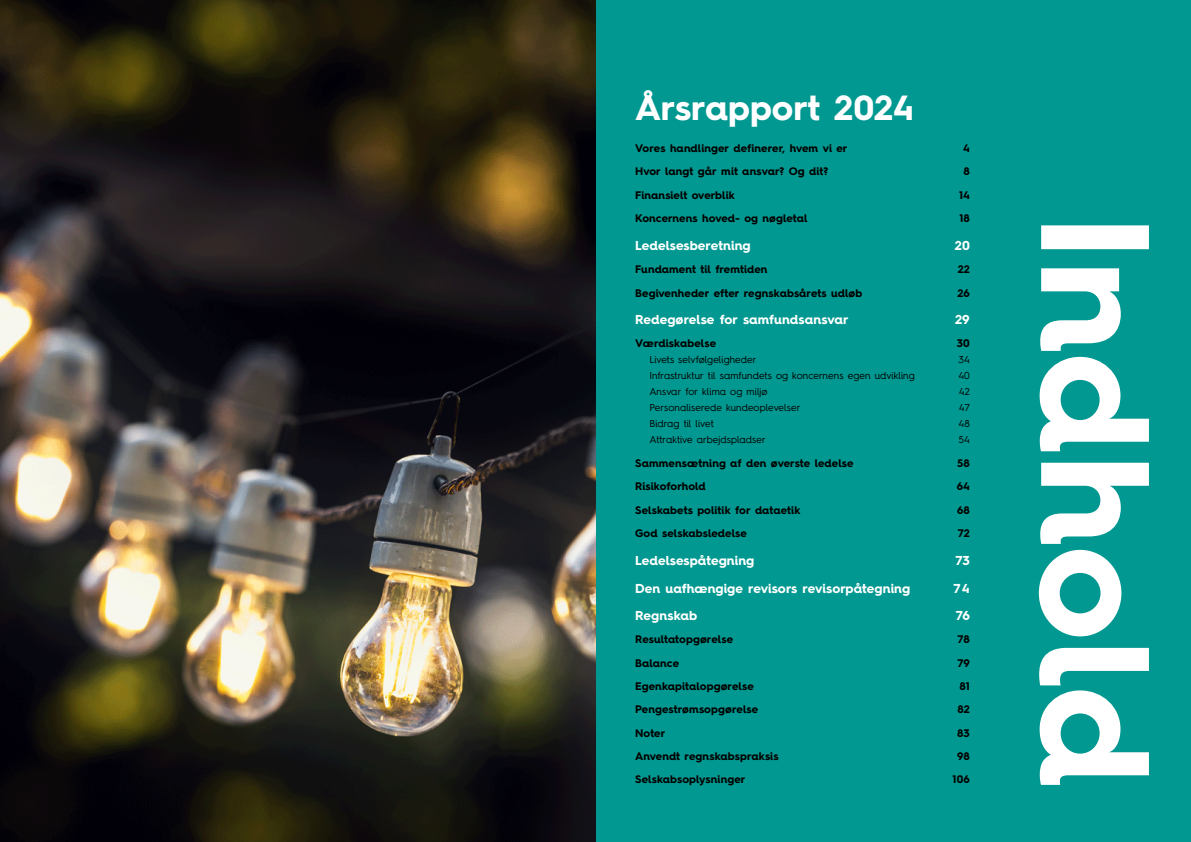
<style>
.page{position:relative;width:1191px;height:842px;background:#fff}
.page>*{position:absolute;margin:0;border:0;box-sizing:border-box;transform-origin:0 0}
.Indholdfortegnelse{font:700 35px "Hurme Geometric Sans 4";color:#fff}
.t1{font:700 13px "Hurme Geometric Sans 4";color:#fff}
.t2{font:700 11px "Hurme Geometric Sans 4";letter-spacing:.005em;color:#000}
.t3{font:10px "Hurme Geometric Sans 4";letter-spacing:.005em;color:#000}
</style>
<div class="page">
<div style="left:596px;top:0;width:595px;height:842px;background:#009890"></div>
<svg style="left:1038px;top:225px;width:111px;height:560px"></svg>
<img style="left:0;top:0;width:595px;height:842px">
<p class="Indholdfortegnelse" style="left:635px;top:84px;width:281px">Årsrapport 2024</p>
<p class="t2" style="left:635px;top:140px;width:214px">Vores handlinger definerer, hvem vi er</p>
<p class="t2" style="left:963px;top:140px;width:8px">4</p>
<p class="t2" style="left:635px;top:164px;width:194px">Hvor langt går mit ansvar? Og dit?</p>
<p class="t2" style="left:963px;top:164px;width:8px">8</p>
<p class="t2" style="left:635px;top:188px;width:101px">Finansielt overblik</p>
<p class="t2" style="left:959px;top:188px;width:12px">14</p>
<p class="t2" style="left:635px;top:211px;width:174px">Koncernens hoved- og nøgletal</p>
<p class="t2" style="left:959px;top:211px;width:12px">18</p>
<p class="t1" style="left:635px;top:236px;width:117px">Ledelsesberetning</p>
<p class="t1" style="left:954px;top:236px;width:17px">20</p>
<p class="t2" style="left:635px;top:262px;width:134px">Fundament til fremtiden</p>
<p class="t2" style="left:957px;top:262px;width:14px">22</p>
<p class="t2" style="left:635px;top:285px;width:229px">Begivenheder efter regnskabsårets udløb</p>
<p class="t2" style="left:957px;top:285px;width:14px">26</p>
<p class="t1" style="left:635px;top:310px;width:215px">Redegørelse for samfundsansvar</p>
<p class="t1" style="left:955px;top:310px;width:16px">29</p>
<p class="t2" style="left:635px;top:336px;width:82px">Værdiskabelse</p>
<p class="t2" style="left:956px;top:336px;width:15px">30</p>
<p class="t3" style="left:649px;top:353px;width:108px">Livets selvfølgeligheder</p>
<p class="t3" style="left:958px;top:353px;width:13px">34</p>
<p class="t3" style="left:649px;top:369px;width:267px">Infrastruktur til samfundets og koncernens egen udvikling</p>
<p class="t3" style="left:958px;top:369px;width:13px">40</p>
<p class="t3" style="left:649px;top:385px;width:120px">Ansvar for klima og miljø</p>
<p class="t3" style="left:959px;top:385px;width:12px">42</p>
<p class="t3" style="left:649px;top:401px;width:153px">Personaliserede kundeoplevelser</p>
<p class="t3" style="left:959px;top:401px;width:12px">47</p>
<p class="t3" style="left:649px;top:417px;width:66px">Bidrag til livet</p>
<p class="t3" style="left:958px;top:417px;width:13px">48</p>
<p class="t3" style="left:649px;top:433px;width:118px">Attraktive arbejdspladser</p>
<p class="t3" style="left:958px;top:433px;width:13px">54</p>
<p class="t2" style="left:635px;top:455px;width:220px">Sammensætning af den øverste ledelse</p>
<p class="t2" style="left:957px;top:455px;width:14px">58</p>
<p class="t2" style="left:635px;top:478px;width:72px">Risikoforhold</p>
<p class="t2" style="left:956px;top:478px;width:15px">64</p>
<p class="t2" style="left:635px;top:502px;width:167px">Selskabets politik for dataetik</p>
<p class="t2" style="left:957px;top:502px;width:14px">68</p>
<p class="t2" style="left:635px;top:526px;width:113px">God selskabsledelse</p>
<p class="t2" style="left:958px;top:526px;width:13px">72</p>
<p class="t1" style="left:635px;top:551px;width:121px">Ledelsespåtegning</p>
<p class="t1" style="left:955px;top:551px;width:16px">73</p>
<p class="t1" style="left:635px;top:579px;width:276px">Den uafhængige revisors revisorpåtegning</p>
<p class="t1" style="left:953px;top:579px;width:18px">74</p>
<p class="t1" style="left:635px;top:606px;width:64px">Regnskab</p>
<p class="t1" style="left:955px;top:606px;width:16px">76</p>
<p class="t2" style="left:635px;top:632px;width:99px">Resultatopgørelse</p>
<p class="t2" style="left:957px;top:632px;width:14px">78</p>
<p class="t2" style="left:635px;top:655px;width:45px">Balance</p>
<p class="t2" style="left:957px;top:655px;width:14px">79</p>
<p class="t2" style="left:635px;top:678px;width:120px">Egenkapitalopgørelse</p>
<p class="t2" style="left:959px;top:678px;width:12px">81</p>
<p class="t2" style="left:635px;top:702px;width:125px">Pengestrømsopgørelse</p>
<p class="t2" style="left:957px;top:702px;width:14px">82</p>
<p class="t2" style="left:635px;top:725px;width:32px">Noter</p>
<p class="t2" style="left:957px;top:725px;width:14px">83</p>
<p class="t2" style="left:635px;top:748px;width:145px">Anvendt regnskabspraksis</p>
<p class="t2" style="left:957px;top:748px;width:14px">98</p>
<p class="t2" style="left:635px;top:772px;width:112px">Selskabsoplysninger</p>
<p class="t2" style="left:952px;top:772px;width:19px">106</p>
</div>
